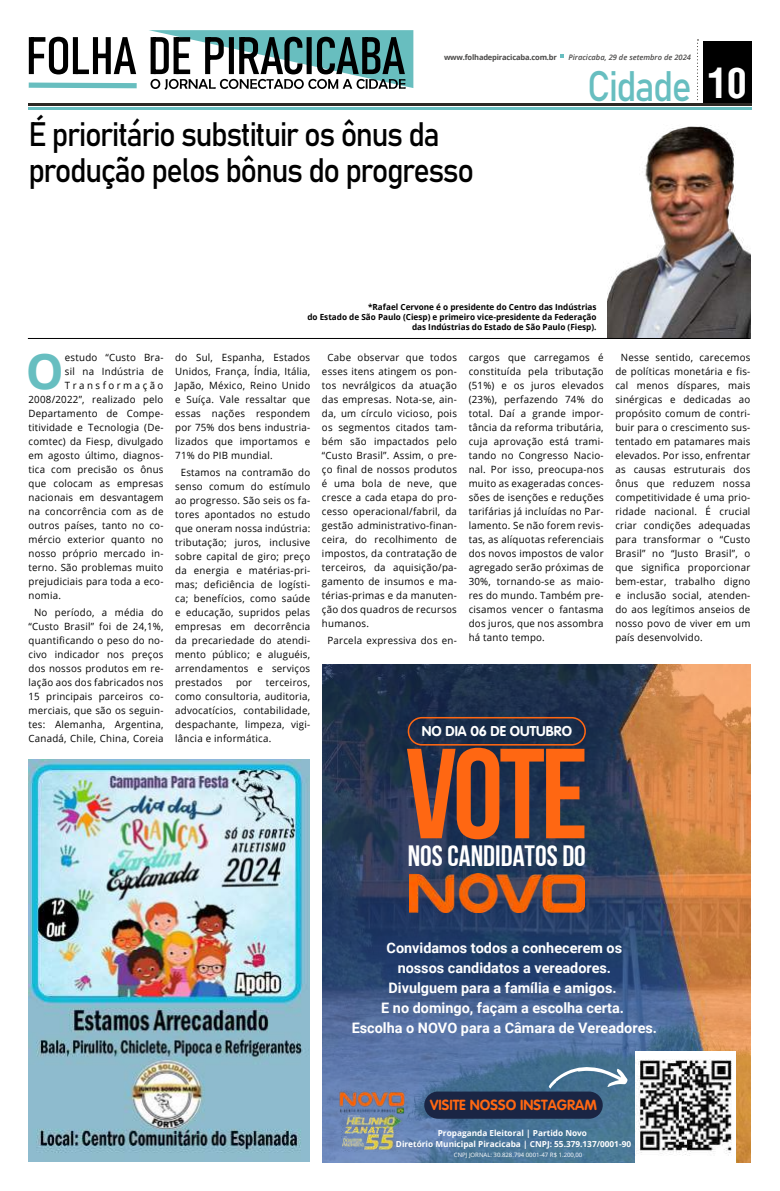
<style>
.page{position:relative;width:780px;height:1191px;background:#fff}
.page>*{position:absolute;margin:0;border:0;box-sizing:border-box;transform-origin:0 0}
.t1{font:127.8px "Bebas Neue Cyrillic";color:#ff6712}
.t2{font:700 49.2px "Open Sans";color:#67bec0}
.t3{font:42.1px "Bahnschrift";letter-spacing:-.045em;color:#67bec0;scale:.89 1}
.t4{font:33.5px/35.4px "Bahnschrift";letter-spacing:-.05em;color:#000;scale:.92 1}
.t5{font:29.3px "Bebas Neue Cyrillic";color:#fff}
.t6{font:700 14.5px "VAG Rounded Next";color:#ff6712}
.t7{font:700 14.4px/20.1px "Roboto";color:#fff;text-align:center}
.t8{font:700 14px "VAG Rounded Next";color:#fff}
.t9{font:10px/14px "Open Sans";letter-spacing:.025em;color:#000;text-align:justify}
.t10{font:10px "Open Sans";letter-spacing:.255em;color:#000}
.t11{font:700 8.4px/10.3px "Open Sans";color:#000;text-align:right}
.t12{font:700 8.3px/11px "Open Sans";color:#fff;text-align:center}
.t13{font:italic 600 7.6px "Open Sans";color:#4a4948}
.t14{font:700 7.6px "Open Sans";letter-spacing:-.025em;color:#4a4948}
.t15{font:6px "Open Sans";color:#fff}
.s1{font-family:"Arena Condensed";font-weight:700;font-size:40.6px;color:#fff}
</style>
<div class="page">
<div style="left:703px;top:41px;width:48px;height:65px;background:#000"></div>
<hr style="left:28px;top:107px;width:723px;height:2px;background:#67bec0">
<hr style="left:28px;top:103px;width:723px;height:3px;background:#2c2824">
<svg style="left:697px;top:39px;width:1px;height:62px"></svg>
<svg style="left:560px;top:54px;width:4px;height:4px"></svg>
<svg style="left:28px;top:30px;width:385px;height:60px"></svg>
<img style="left:607px;top:125px;width:143px;height:213px">
<hr style="left:28px;top:338px;width:721px;height:1px;background:#000">
<img style="left:323px;top:664px;width:427px;height:498px">
<svg style="left:407px;top:717px;width:179px;height:28px;background:#303244"></svg>
<img style="left:341px;top:1123px;width:61px;height:29px">
<img style="left:409px;top:873px;width:175px;height:39px">
<img style="left:635px;top:1051px;width:100px;height:111px">
<svg style="left:424px;top:1066px;width:204px;height:52px;background:#395475"></svg>
<img style="left:327px;top:1081px;width:89px;height:42px">
<img style="left:29px;top:760px;width:280px;height:401px">
<p class="t14" style="left:444px;top:52px;width:114px">www.folhadepiracicaba.com.br</p>
<p class="t13" style="left:568px;top:52px;width:124px">Piracicaba, 29 de setembro de 2024</p>
<h3 class="t4" style="left:28px;top:115px;width:486px">É prioritário substituir os ônus da produção pelos bônus do progresso</h3>
<h3 class="t3" style="left:587px;top:55px;width:181px">Cidade <span class="s1">10</span></h3>
<h2 class="t2" style="left:26px;top:336px;width:40px">O</h2>
<p class="t9" style="left:65px;top:350px;width:100px">estudo “Custo Bra-</p>
<p class="t9" style="left:65px;top:364px;width:100px">sil na Indústria de</p>
<p class="t10" style="left:65px;top:379px;width:100px">Transformação</p>
<p class="t9" style="left:28px;top:392px;width:136px">2008/2022”, realizado pelo</p>
<p class="t9" style="left:28px;top:406px;width:136px">Departamento de Compe-</p>
<p class="t9" style="left:28px;top:420px;width:136px">titividade e Tecnologia (De-</p>
<p class="t9" style="left:28px;top:434px;width:136px">comtec) da Fiesp, divulgado</p>
<p class="t9" style="left:28px;top:448px;width:136px">em agosto último, diagnos-</p>
<p class="t9" style="left:28px;top:462px;width:136px">tica com precisão os ônus</p>
<p class="t9" style="left:28px;top:476px;width:136px">que colocam as empresas</p>
<p class="t9" style="left:28px;top:490px;width:136px">nacionais em desvantagem</p>
<p class="t9" style="left:28px;top:504px;width:136px">na concorrência com as de</p>
<p class="t9" style="left:28px;top:518px;width:136px">outros países, tanto no co-</p>
<p class="t9" style="left:28px;top:532px;width:136px">mércio exterior quanto no</p>
<p class="t9" style="left:28px;top:546px;width:136px">nosso próprio mercado in-</p>
<p class="t9" style="left:28px;top:560px;width:136px">terno. São problemas muito</p>
<p class="t9" style="left:28px;top:574px;width:136px">prejudiciais para toda a eco-</p>
<p class="t9" style="left:28px;top:588px;width:34px">nomia.</p>
<p class="t9" style="left:28px;top:605px;width:136px;text-align:center">No período, a média do “Custo Brasil” foi de 24,1%, quantificando o peso do no&shy;civo indicador nos preços dos nossos produtos em re&shy;lação aos dos fabricados nos<br>15 principais parceiros co&shy;merciais, que são os seguin&shy;tes: Alemanha, Argentina,<br>Canadá, Chile, China, Coreia</p>
<p class="t11" style="left:307px;top:301px;width:291px">*Rafael Cervone é o presidente do Centro das Indústrias<br>do Estado de São Paulo (Ciesp) e primeiro vice-presidente da Federação das Indústrias do Estado de São Paulo (Fiesp).</p>
<p class="t9" style="left:175px;top:350px;width:136px">do Sul, Espanha, Estados Unidos, França, Índia, Itália, Japão, México, Reino Unido e Suíça. Vale ressaltar que essas nações respondem por 75% dos bens industria&shy;lizados que importamos e 71% do PIB mundial.</p>
<p class="t9" style="left:175px;top:465px;width:136px;text-indent:6px">Estamos na contramão do senso comum do estímulo ao progresso. São seis os fa&shy;tores apontados no estudo que oneram nossa indústria: tributação; juros, inclusive sobre capital de giro; preço da energia e matérias-pri&shy;mas; deficiência de logísti&shy;ca; benefícios, como saúde e educação, supridos pelas empresas em decorrência da precariedade do atendi&shy;mento público; e aluguéis, arrendamentos e serviços prestados</p>
<p class="t9" style="left:175px;top:675px;width:136px;text-indent:91px">terceiros, como consultoria, auditoria, advocatícios, contabilidade, despachante, limpeza, vigi&shy;lância e informática.</p>
<p class="t9" style="left:236px;top:675px;width:18px">por</p>
<p class="t9" style="left:322px;top:350px;width:136px;text-indent:6px">Cabe observar que todos esses itens atingem os pon&shy;tos nevrálgicos da atuação das empresas. Nota-se, ain&shy;da, um círculo vicioso, pois os segmentos citados tam&shy;bém são impactados pelo “Custo Brasil”. Assim, o pre&shy;ço final de nossos produtos é uma bola de neve, que cresce a cada etapa do pro&shy;cesso operacional/fabril, da gestão administrativo-finan&shy;ceira, do recolhimento de impostos, da contratação de terceiros, da aquisição/pa&shy;gamento de insumos e ma&shy;térias-primas e da manuten&shy;ção dos quadros de recursos humanos.</p>
<p class="t9" style="left:327px;top:633px;width:131px">Parcela expressiva dos en-</p>
<p class="t9" style="left:468px;top:350px;width:136px">cargos que carregamos é constituída pela tributação (51%) e os juros elevados (23%), perfazendo 74% do total. Daí a grande impor&shy;tância da reforma tributária, cuja aprovação está trami&shy;tando no Congresso Nacio&shy;nal. Por isso, preocupa-nos muito as exageradas conces&shy;sões de isenções e reduções tarifárias já incluídas no Par&shy;lamento. Se não forem revis&shy;tas, as alíquotas referenciais dos novos impostos de valor agregado serão próximas de 30%, tornando-se as maio&shy;res do mundo. Também pre&shy;cisamos vencer o fantasma dos juros, que nos assombra há tanto tempo.</p>
<p class="t9" style="left:615px;top:350px;width:136px;text-indent:6px">Nesse sentido, carecemos de políticas monetária e fis&shy;cal menos díspares, mais sinérgicas e dedicadas ao propósito comum de contri&shy;buir para o crescimento sus&shy;tentado em patamares mais elevados. Por isso, enfrentar as causas estruturais dos ônus que reduzem nossa competitividade é uma prio&shy;ridade nacional. É crucial criar condições adequadas para transformar o “Custo Brasil” no “Justo Brasil”, o que significa proporcionar bem-estar, trabalho digno e inclusão social, atenden&shy;do aos legítimos anseios de nosso povo de viver em um país desenvolvido.</p>
<h3 class="t8" style="left:421px;top:722px;width:152px">NO DIA 06 DE OUTUBRO</h3>
<h1 class="t1" style="left:405px;top:723px;width:184px">VOTE</h1>
<h3 class="t5" style="left:408px;top:839px;width:180px">NOS CANDIDATOS DO</h3>
<h3 class="t7" style="left:351px;top:937px;width:307px">Convidamos todos a conhecerem os<br>nossos candidatos a vereadores.<br>Divulguem para a família e amigos.<br>E no domingo, façam a escolha certa.<br>Escolha o NOVO para a Câmara de Vereadores.</h3>
<h3 class="t6" style="left:430px;top:1095px;width:168px">VISITE NOSSO INSTAGRAM</h3>
<p class="t12" style="left:396px;top:1127px;width:237px">Propaganda Eleitoral | Partido Novo<br>Diretório Municipal Piracicaba | CNPJ: 55.379.137/0001-90</p>
<p class="t15" style="left:454px;top:1150px;width:130px">CNPJ JORNAL: 30.828.794 0001-47 R$ 1.200,00</p>
</div>
